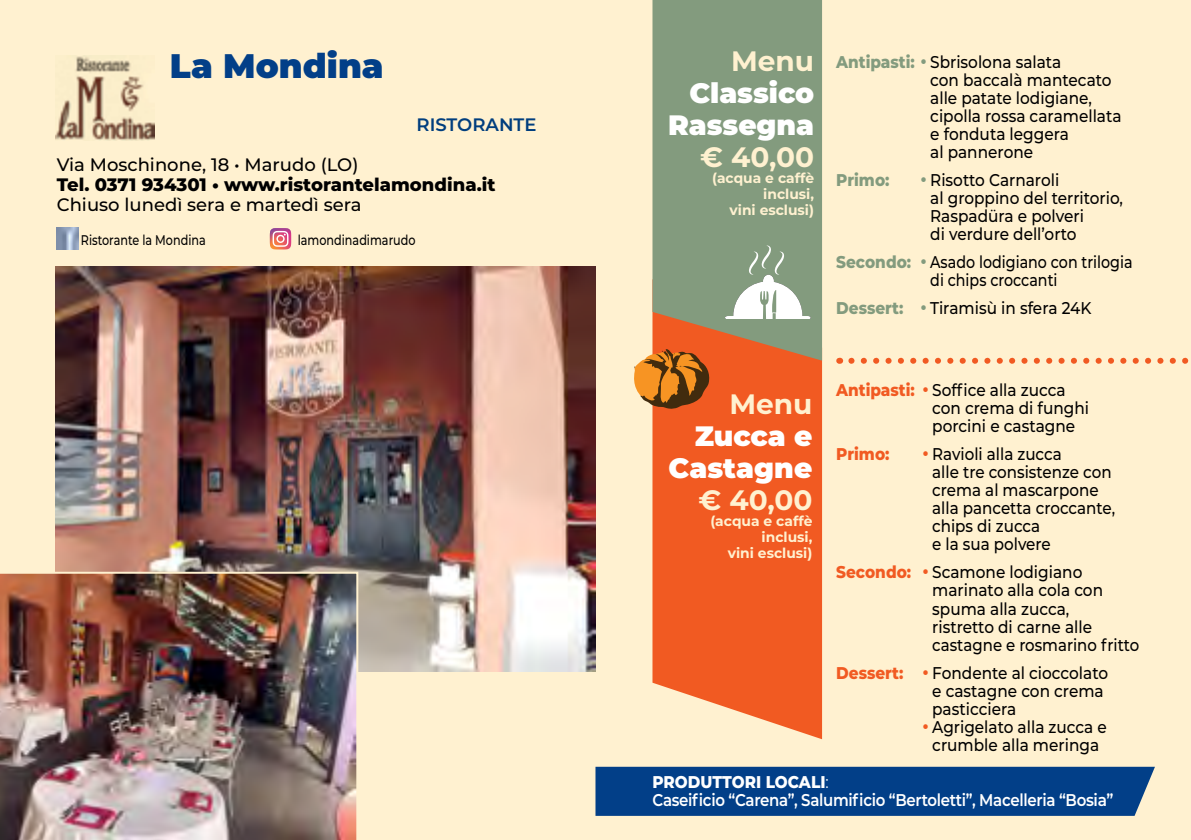
<style>
.page{position:relative;width:1191px;height:840px;background:#fff}
.page>*{position:absolute;margin:0;border:0;box-sizing:border-box;transform-origin:0 0}
.t1{font:900 34px "Montserrat";color:#023f88}
.t2{font:900 28px/32px "Montserrat";color:#fff;text-align:right}
.t3{font:700 28px "Montserrat";color:#fff1d0}
.t4{font:500 18px "Montserrat";color:#000}
.t5{font:800 18px "Montserrat";color:#000}
.t6{font:600 18px "Montserrat";color:#003e7e}
.t7{font:500 17px/18px "Montserrat";color:#000;scale:.9 1}
.t8{font:500 17px/18px "Montserrat";color:#000;scale:.89 1}
.t9{font:600 17px/18px "Montserrat";letter-spacing:-.02em;color:#fff;scale:.88 1}
.t10{font:500 17px/18px "Montserrat";color:#000;scale:.84 1}
.t11{font:800 17px "Montserrat";color:#f15a22;scale:.9 1}
.t12{font:800 17px "Montserrat";color:#839b7e;scale:.9 1}
.t13{font:700 14px/16px "Montserrat";color:#fff1d0;text-align:right}
.t14{font:500 14px "Montserrat";color:#000;scale:.8 1}
.s1{font-weight:800;color:#839b7e}
.s2{color:#839b7e}
.s3{font-weight:800;color:#f15a22}
.s4{color:#f15a22}
.s5{font-weight:800}
.s6{font-weight:400}
</style>
<div class="page">
<div style="left:0;top:0;width:595px;height:839px;background:#fff1d0"></div>
<div style="left:595px;top:0;width:596px;height:839px;background:#fff1d0"></div>
<img style="left:56px;top:56px;width:98px;height:84px">
<img style="left:56px;top:266px;width:539px;height:404px">
<img style="left:0;top:571px;width:358px;height:268px">
<img style="left:57px;top:227px;width:21px;height:23px">
<svg style="left:270px;top:228px;width:21px;height:21px"></svg>
<svg style="left:652px;top:360px;width:170px;height:378px;background:#f2652f"></svg>
<div style="left:652px;top:0;width:170px;height:360px;background:#839b7e"></div>
<svg style="left:634px;top:348px;width:76px;height:61px;background:#ba702c"></svg>
<div style="left:595px;top:766px;width:560px;height:49px;background:#023f88"></div>
<svg style="left:725px;top:245px;width:85px;height:74px;background:#acbca9"></svg>
<svg style="left:851px;top:357px;width:338px;height:6px"></svg>
<h1 class="t1" style="left:170px;top:41px;width:215px">La Mondina</h1>
<p class="t6" style="left:416px;top:111px;width:121px">RISTORANTE</p>
<p class="t4" style="left:57px;top:152px;width:303px">Via Moschinone, 18 • Marudo (LO)</p>
<p class="t5" style="left:57px;top:171px;width:440px">Tel. 0371 934301 • www.ristorantelamondina.it</p>
<p class="t4" style="left:57px;top:192px;width:306px">Chiuso lunedì sera e martedì sera</p>
<p class="t14" style="left:81px;top:230px;width:158px">Ristorante la Mondina</p>
<p class="t14" style="left:298px;top:230px;width:149px">lamondinadimarudo</p>
<h2 class="t3" style="left:731px;top:41px;width:84px">Menu</h2>
<h2 class="t2" style="left:668px;top:75px;width:147px">Classico<br>Rassegna</h2>
<h2 class="t3" style="left:700px;top:137px;width:115px">€ 40,00</h2>
<p class="t13" style="left:712px;top:169px;width:104px">(acqua e caffè inclusi,<br>vini esclusi)</p>
<p class="t7" style="left:930px;top:52px;width:214px;text-indent:-94px"><span class="s1">Antipasti:</span> <span class="s2">•</span> Sbrisolona salata<br>con baccalà mantecato alle patate lodigiane, cipolla rossa caramellata e fonduta leggera<br>al pannerone</p>
<p class="t12" style="left:836px;top:167px;width:61px">Primo:</p>
<p class="t7" style="left:930px;top:170px;width:216px;text-indent:-10px"><span class="s2">•</span> Risotto Carnaroli<br>al groppino del territorio,<br>Raspadüra e polveri<br>di verdure dell’orto</p>
<p class="t10" style="left:930px;top:252px;width:242px;text-indent:-94px"><span class="s1">Secondo:</span> <span class="s2">•</span> Asado lodigiano con trilogia di chips croccanti</p>
<p class="t7" style="left:836px;top:298px;width:285px"><span class="s1">Dessert:</span> <span class="s2">•</span> Tiramisù in sfera 24K</p>
<h2 class="t3" style="left:729px;top:383px;width:84px">Menu</h2>
<h2 class="t2" style="left:668px;top:417px;width:145px">Zucca e<br>Castagne</h2>
<h2 class="t3" style="left:698px;top:479px;width:115px">€ 40,00</h2>
<p class="t13" style="left:710px;top:511px;width:104px">(acqua e caffè inclusi,<br>vini esclusi)</p>
<p class="t7" style="left:932px;top:380px;width:176px;text-indent:-96px"><span class="s3">Antipasti:</span> <span class="s4">•</span> Soffice alla zucca con crema di funghi porcini e castagne</p>
<p class="t11" style="left:836px;top:441px;width:61px">Primo:</p>
<p class="t8" style="left:932px;top:444px;width:207px;text-indent:-10px"><span class="s4">•</span> Ravioli alla zucca<br>alle tre consistenze con crema al mascarpone alla pancetta croccante, chips di zucca<br>e la sua polvere</p>
<p class="t7" style="left:932px;top:562px;width:231px;text-indent:-96px"><span class="s3">Secondo:</span> <span class="s4">•</span> Scamone lodigiano marinato alla cola con spuma alla zucca,<br>ristretto di carne alle castagne e rosmarino fritto</p>
<p class="t7" style="left:932px;top:662px;width:197px;text-indent:-96px"><span class="s3">Dessert:</span> <span class="s4">•</span> Fondente al cioccolato e castagne con crema pasticciera</p>
<p class="t7" style="left:922px;top:716px;width:207px;text-align:center"><span class="s4">•</span> Agrigelato alla zucca e crumble alla meringa</p>
<p class="t9" style="left:652px;top:771px;width:525px"><span class="s5">PRODUTTORI LOCALI</span><span class="s6">:<br></span>Caseificio “Carena”, Salumificio “Bertoletti”, Macelleria “Bosia”</p>
</div>
